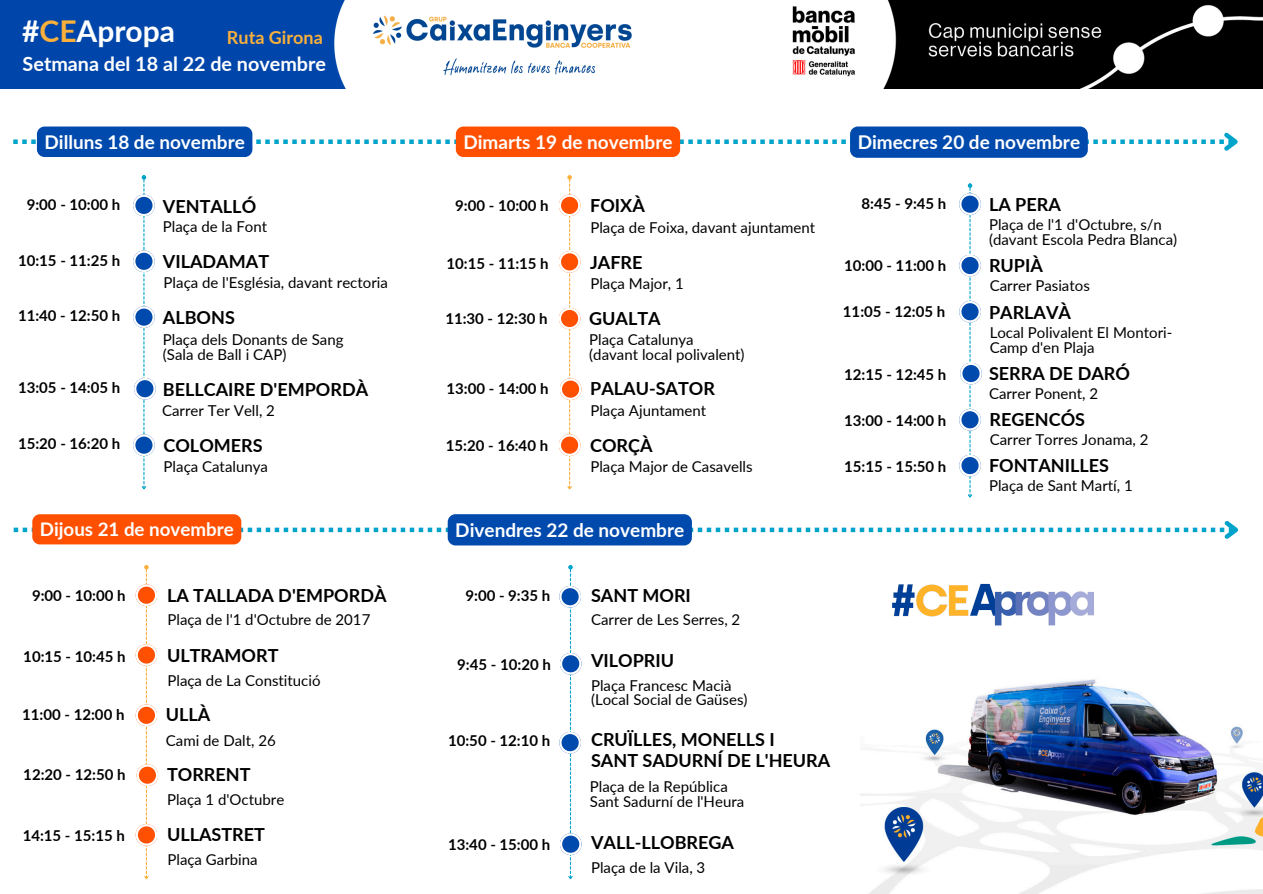
<style>
.page{position:relative;width:1263px;height:894px;background:#fff}
.page>*{position:absolute;margin:0;border:0;box-sizing:border-box;transform-origin:0 0}
.t1{font:700 30px "Lato";color:#fff}
.t2{font:700 19.8px "Lato";color:#fff}
.t3{font:700 19.05px "Lato";color:#fff}
.t4{font:700 18.9px "Lato";color:#fff}
.t5{font:700 18.75px "Lato";color:#fff}
.t6{font:700 18px/20.2px "Lato";color:#000}
.t7{font:700 18px "Lato";color:#fab03b}
.t8{font:15px/14.7px "Lato";color:#000}
.t9{font:700 15px "Lato";color:#000}
.s1{color:#fab03b}
</style>
<div class="page">
<svg style="left:13px;top:130px;width:1225px;height:25px"></svg>
<svg style="left:14px;top:516px;width:1224px;height:27px"></svg>
<img style="left:792px;top:0;width:471px;height:89px">
<div style="left:0;top:0;width:346px;height:89px;background:#0046aa"></div>
<img style="left:373px;top:15px;width:259px;height:61px">
<div style="left:850px;top:126px;width:238px;height:32px;background:#004aad;border-radius:8px"></div>
<div style="left:37px;top:126px;width:215px;height:31px;background:#004aad;border-radius:8px"></div>
<div style="left:456px;top:126px;width:224px;height:31px;background:#fe5000;border-radius:8px"></div>
<div style="left:32px;top:514px;width:209px;height:30px;background:#fe5000;border-radius:8px"></div>
<img style="left:860px;top:679px;width:403px;height:214px">
<img style="left:892px;top:583px;width:202px;height:43px">
<div style="left:448px;top:514px;width:244px;height:31px;background:#004aad;border-radius:8px"></div>
<div style="left:134px;top:378px;width:22px;height:21px;background:#c7d7ec;border-radius:50%"></div>
<svg style="left:133px;top:175px;width:22px;height:315px"></svg>
<svg style="left:559px;top:175px;width:22px;height:315px"></svg>
<svg style="left:959px;top:183px;width:22px;height:315px"></svg>
<svg style="left:136px;top:565px;width:22px;height:315px"></svg>
<svg style="left:559px;top:565px;width:22px;height:315px"></svg>
<p class="t1" style="left:22px;top:12px;width:155px">#<span class="s1">CE</span>Apropa</p>
<h4 class="t7" style="left:227px;top:26px;width:97px">Ruta Girona</h4>
<h3 class="t2" style="left:23px;top:52px;width:305px">Setmana del 18 al 22 de novembre</h3>
<p class="t4" style="left:45px;top:130px;width:202px">Dilluns 18 de novembre</p>
<h2 class="t9" style="left:27px;top:195px;width:95px">9:00 - 10:00 h</h2>
<p class="t6" style="left:163px;top:195px;width:95px">VENTALLÓ</p>
<h4 class="t8" style="left:163px;top:219px;width:106px">Plaça de la Font</h4>
<h2 class="t9" style="left:18px;top:251px;width:104px">10:15 - 11:25 h</h2>
<p class="t6" style="left:163px;top:251px;width:108px">VILADAMAT</p>
<p class="t8" style="left:164px;top:275px;width:226px">Plaça de l'Església, davant rectoria</p>
<h4 class="t9" style="left:18px;top:306px;width:104px">11:40 - 12:50 h</h4>
<h2 class="t6" style="left:163px;top:307px;width:73px">ALBONS</h2>
<p class="t8" style="left:163px;top:332px;width:182px">Plaça dels Donants de Sang</p>
<h4 class="t8" style="left:163px;top:346px;width:125px">(Sala de Ball i CAP)</h4>
<h2 class="t9" style="left:18px;top:377px;width:104px">13:05 - 14:05 h</h2>
<p class="t6" style="left:163px;top:378px;width:207px">BELLCAIRE D'EMPORDÀ</p>
<h4 class="t8" style="left:162px;top:403px;width:114px">Carrer Ter Vell, 2</h4>
<h2 class="t9" style="left:18px;top:433px;width:104px">15:20 - 16:20 h</h2>
<p class="t6" style="left:164px;top:434px;width:101px">COLOMERS</p>
<p class="t8" style="left:164px;top:459px;width:106px">Plaça Catalunya</p>
<h3 class="t5" style="left:40px;top:518px;width:195px">Dijous 21 de novembre</h3>
<p class="t9" style="left:32px;top:586px;width:95px">9:00 - 10:00 h</p>
<h4 class="t6" style="left:167px;top:584px;width:221px">LA TALLADA D'EMPORDÀ</h4>
<h2 class="t8" style="left:167px;top:612px;width:204px">Plaça de l'1 d'Octubre de 2017</h2>
<p class="t9" style="left:23px;top:647px;width:104px">10:15 - 10:45 h</p>
<h4 class="t6" style="left:167px;top:644px;width:113px">ULTRAMORT</h4>
<h2 class="t8" style="left:167px;top:672px;width:155px">Plaça de La Constitució</h2>
<p class="t9" style="left:22px;top:705px;width:104px">11:00 - 12:00 h</p>
<h4 class="t6" style="left:166px;top:704px;width:46px">ULLÀ</h4>
<h2 class="t8" style="left:166px;top:732px;width:111px">Cami de Dalt, 26</h2>
<p class="t9" style="left:23px;top:765px;width:104px">12:20 - 12:50 h</p>
<h4 class="t6" style="left:167px;top:764px;width:85px">TORRENT</h4>
<h2 class="t8" style="left:167px;top:792px;width:119px">Plaça 1 d'Octubre</h2>
<p class="t9" style="left:23px;top:825px;width:104px">14:15 - 15:15 h</p>
<h4 class="t6" style="left:167px;top:824px;width:99px">ULLASTRET</h4>
<h2 class="t8" style="left:167px;top:852px;width:92px">Plaça Garbina</h2>
<h3 class="t4" style="left:463px;top:130px;width:211px">Dimarts 19 de novembre</h3>
<h4 class="t9" style="left:455px;top:196px;width:95px">9:00 - 10:00 h</h4>
<h2 class="t6" style="left:590px;top:195px;width:56px">FOIXÀ</h2>
<p class="t8" style="left:590px;top:219px;width:226px">Plaça de Foixa, davant ajuntament</p>
<h4 class="t9" style="left:446px;top:254px;width:104px">10:15 - 11:15 h</h4>
<h2 class="t6" style="left:590px;top:251px;width:54px">JAFRE</h2>
<p class="t8" style="left:590px;top:276px;width:95px">Plaça Major, 1</p>
<h4 class="t9" style="left:445px;top:309px;width:104px">11:30 - 12:30 h</h4>
<h2 class="t6" style="left:589px;top:307px;width:73px">GUALTA</h2>
<p class="t8" style="left:589px;top:332px;width:106px">Plaça Catalunya</p>
<h4 class="t8" style="left:589px;top:347px;width:157px">(davant local polivalent)</h4>
<h2 class="t9" style="left:446px;top:379px;width:104px">13:00 - 14:00 h</h2>
<p class="t6" style="left:590px;top:378px;width:126px">PALAU-SATOR</p>
<h4 class="t8" style="left:590px;top:402px;width:117px">Plaça Ajuntament</h4>
<h2 class="t9" style="left:446px;top:436px;width:104px">15:20 - 16:40 h</h2>
<p class="t6" style="left:590px;top:434px;width:64px">CORÇÀ</p>
<p class="t8" style="left:590px;top:459px;width:164px">Plaça Major de Casavells</p>
<h4 class="t3" style="left:455px;top:518px;width:230px">Divendres 22 de novembre</h4>
<h3 class="t3" style="left:858px;top:131px;width:224px">Dimecres 20 de novembre</h3>
<h4 class="t9" style="left:861px;top:194px;width:86px">8:45 - 9:45 h</h4>
<h2 class="t6" style="left:989px;top:194px;width:73px">LA PERA</h2>
<p class="t8" style="left:989px;top:217px;width:174px">Plaça de l'1 d'Octubre, s/n</p>
<h4 class="t8" style="left:989px;top:231px;width:190px">(davant Escola Pedra Blanca)</h4>
<h2 class="t9" style="left:844px;top:256px;width:104px">10:00 - 11:00 h</h2>
<p class="t6" style="left:989px;top:255px;width:55px">RUPIÀ</p>
<h4 class="t8" style="left:990px;top:277px;width:102px">Carrer Pasiatos</h4>
<h2 class="t9" style="left:843px;top:302px;width:104px">11:05 - 12:05 h</h2>
<p class="t6" style="left:989px;top:302px;width:84px">PARLAVÀ</p>
<h4 class="t8" style="left:990px;top:324px;width:184px">Local Polivalent El Montori-<br>Camp d'en Plaja</h4>
<h2 class="t9" style="left:844px;top:365px;width:104px">12:15 - 12:45 h</h2>
<p class="t6" style="left:989px;top:363px;width:142px">SERRA DE DARÓ</p>
<h4 class="t8" style="left:989px;top:385px;width:111px">Carrer Ponent, 2</h4>
<h2 class="t9" style="left:844px;top:411px;width:104px">13:00 - 14:00 h</h2>
<p class="t6" style="left:990px;top:409px;width:97px">REGENCÓS</p>
<h3 class="t8" style="left:990px;top:431px;width:160px">Carrer Torres Jonama, 2</h3>
<h3 class="t9" style="left:844px;top:456px;width:104px">15:15 - 15:50 h</h3>
<h4 class="t6" style="left:989px;top:455px;width:122px">FONTANILLES</h4>
<h2 class="t8" style="left:989px;top:477px;width:145px">Plaça de Sant Martí, 1</h2>
<p class="t9" style="left:465px;top:586px;width:86px">9:00 - 9:35 h</p>
<h4 class="t6" style="left:591px;top:584px;width:101px">SANT MORI</h4>
<h2 class="t8" style="left:591px;top:611px;width:151px">Carrer de Les Serres, 2</h2>
<p class="t9" style="left:457px;top:654px;width:95px">9:45 - 10:20 h</p>
<h4 class="t6" style="left:591px;top:649px;width:85px">VILOPRIU</h4>
<h2 class="t8" style="left:591px;top:677px;width:158px">Plaça Francesc Macià (Local Social de Gaüses)</h2>
<p class="t9" style="left:448px;top:731px;width:104px">10:50 - 12:10 h</p>
<p class="t6" style="left:591px;top:729px;width:241px">CRUÏLLES, MONELLS I<br>SANT SADURNÍ DE L'HEURA</p>
<h4 class="t8" style="left:590px;top:778px;width:139px">Plaça de la República</h4>
<h2 class="t8" style="left:590px;top:793px;width:156px">Sant Sadurní de l'Heura</h2>
<p class="t9" style="left:448px;top:834px;width:104px">13:40 - 15:00 h</p>
<p class="t6" style="left:591px;top:831px;width:144px">VALL-LLOBREGA</p>
<p class="t8" style="left:591px;top:859px;width:116px">Plaça de la Vila, 3</p>
</div>
